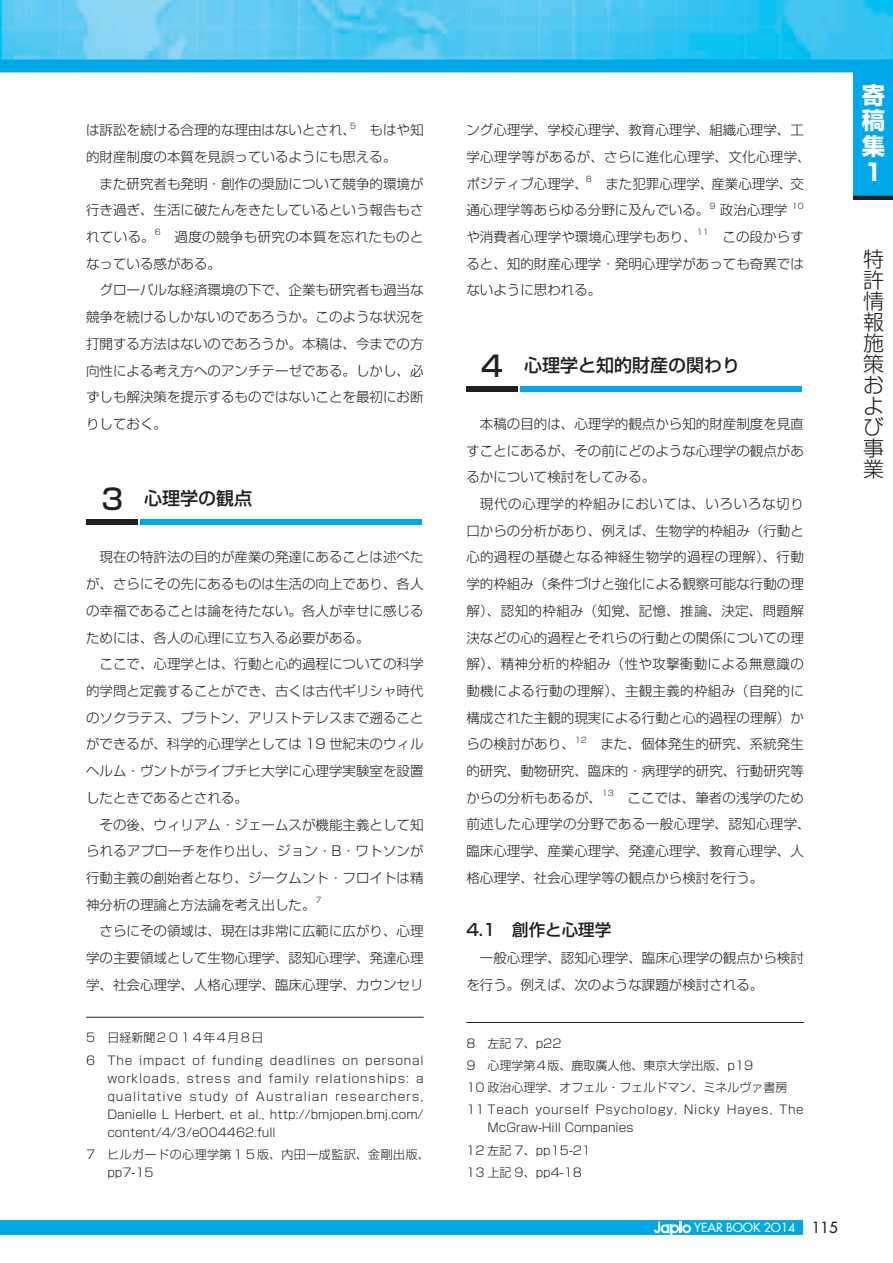
<style>
.page{position:relative;width:893px;height:1263px;background:#fff}
.page>*{position:absolute;margin:0;border:0;box-sizing:border-box;transform-origin:0 0}
.t1{font:700 23.4px/25.8px "Shin Go Pro";color:#fff;text-align:justify}
.t2{font:300 21px/21px "Shin Go Pro";color:#231f20;text-align:justify}
.t3{font:500 18px "Shin Go Pro";color:#231f20}
.t4{font:500 16.5px "Shin Go Pr 5";color:#231f20}
.t5{font:300 13.5px/26.7px "Shin Go Pr 5";color:#231f20;text-align:justify}
.t6{font:300 13.5px "Shin Go Pr 5";letter-spacing:.025em;color:#231f20}
.t7{font:500 12.15px "Futura Std";color:#fff}
.t8{font:300 12px/22.2px "Shin Go Pr 5";color:#231f20}
.t9{font:300 12px/22.2px "Shin Go Pr 5";letter-spacing:.065em;color:#231f20}
.t10{font:300 12px/18px "Shin Go Pr 5";letter-spacing:.04em;color:#231f20}
.t11{font:300 7.8px "Shin Go Pr 5";color:#231f20}
.s1{font-family:"Shin Go Pr 5";font-size:28.5px}
.s2{font-size:15px;color:#231f20}
</style>
<div class="page">
<div style="left:853px;top:73px;width:40px;height:127px;background:#231f20"></div>
<img style="left:0;top:0;width:893px;height:60px">
<div style="left:0;top:1220px;width:803px;height:15px;background:#00a8ea"></div>
<div style="left:0;top:60px;width:893px;height:12px;background:#00a8ea"></div>
<svg style="left:654px;top:1222px;width:37px;height:13px"></svg>
<div style="left:853px;top:68px;width:40px;height:128px;background:#00a8ea"></div>
<hr style="left:86px;top:1017px;width:338px;height:1px;background:#231f20">
<hr style="left:466px;top:1022px;width:338px;height:1px;background:#231f20">
<div style="left:140px;top:520px;width:282px;height:5px;background:#00a8ea"></div>
<div style="left:86px;top:520px;width:51px;height:5px;background:#231f20"></div>
<div style="left:520px;top:387px;width:282px;height:5px;background:#00a8ea"></div>
<div style="left:466px;top:387px;width:51px;height:5px;background:#231f20"></div>
<p class="t11" style="left:350px;top:119px;width:7px">5</p>
<p class="t5" style="left:86px;top:142px;width:312px">的財産制度の本質を見誤っているようにも思える。</p>
<p class="t5" style="left:100px;top:169px;width:325px">また研究者も発明・創作の奨励について競争的環境が</p>
<p class="t5" style="left:86px;top:196px;width:339px">行き過ぎ、生活に破たんをきたしているという報告もさ</p>
<p class="t6" style="left:86px;top:226px;width:339px">れている。　過度の競争も研究の本質を忘れたものと</p>
<p class="t5" style="left:86px;top:115px;width:339px">は訴訟を続ける合理的な理由はないとされ、　もはや知</p>
<p class="t11" style="left:155px;top:226px;width:7px">6</p>
<p class="t5" style="left:86px;top:249px;width:136px">なっている感がある。</p>
<p class="t5" style="left:100px;top:276px;width:325px">グローバルな経済環境の下で、企業も研究者も過当な</p>
<p class="t5" style="left:86px;top:302px;width:339px">競争を続けるしかないのであろうか。このような状況を</p>
<p class="t5" style="left:86px;top:329px;width:339px">打開する方法はないのであろうか。本稿は、今までの方</p>
<p class="t5" style="left:86px;top:356px;width:339px">向性による考え方へのアンチテーゼである。しかし、必</p>
<p class="t5" style="left:86px;top:382px;width:339px">ずしも解決策を提示するものではないことを最初にお断</p>
<p class="t5" style="left:86px;top:409px;width:82px">りしておく。</p>
<h3 class="t3" style="left:101px;top:483px;width:152px"><span class="s1">3</span> 心理学の観点</h3>
<p class="t5" style="left:86px;top:543px;width:339px;text-indent:14px">現在の特許法の目的が産業の発達にあることは述べたが、さらにその先にあるものは生活の向上であり、各人の幸福であることは論を待たない。各人が幸せに感じるためには、各人の心理に立ち入る必要がある。</p>
<p class="t5" style="left:86px;top:649px;width:339px;text-indent:14px">ここで、心理学とは、行動と心的過程についての科学的学問と定義することができ、古くは古代ギリシャ時代のソクラテス、プラトン、アリストテレスまで遡ることができるが、科学的心理学としては 19 世紀末のウィルヘルム・ヴントがライプチヒ大学に心理学実験室を設置したときであるとされる。</p>
<p class="t5" style="left:86px;top:810px;width:339px;text-indent:14px">その後、ウィリアム・ジェームスが機能主義として知られるアプローチを作り出し、ジョン・B・ワトソンが行動主義の創始者となり、ジークムント・フロイトは精神分析の理論と方法論を考え出した。</p>
<p class="t11" style="left:316px;top:893px;width:7px">7</p>
<p class="t5" style="left:86px;top:916px;width:339px;text-indent:14px">さらにその領域は、現在は非常に広範に広がり、心理学の主要領域として生物心理学、認知心理学、発達心理学、社会心理学、人格心理学、臨床心理学、カウンセリ</p>
<p class="t9" style="left:86px;top:1025px;width:339px">5 日経新聞２０１４年４月８日<br>6 The impact of funding deadlines on personal</p>
<p class="t8" style="left:107px;top:1068px;width:318px;line-height:18px;text-align:justify">workloads, stress and family relationships: a qualitative study of Australian researchers, Danielle L Herbert, et al., http://bmjopen.bmj.com/ content/4/3/e004462.full</p>
<p class="t10" style="left:107px;top:1144px;width:324px;text-indent:-21px">7 ヒルガードの心理学第１５版、内田一成監訳、金剛出版、pp7-15</p>
<p class="t5" style="left:466px;top:115px;width:346px;text-align:left">ング心理学、学校心理学、教育心理学、組織心理学、工学心理学等があるが、さらに進化心理学、文化心理学、ポジティブ心理学、　また犯罪心理学、産業心理学、交</p>
<p class="t11" style="left:586px;top:173px;width:7px">8</p>
<p class="t5" style="left:466px;top:196px;width:244px">通心理学等あらゆる分野に及んでいる。</p>
<p class="t11" style="left:709px;top:199px;width:7px">9</p>
<p class="t5" style="left:720px;top:196px;width:69px">政治心理学</p>
<p class="t11" style="left:792px;top:199px;width:13px">10</p>
<p class="t5" style="left:466px;top:222px;width:232px">や消費者心理学や環境心理学もあり、</p>
<p class="t11" style="left:697px;top:226px;width:13px">11</p>
<p class="t5" style="left:466px;top:222px;width:339px;text-indent:243px">　この段からすると、知的財産心理学・発明心理学があっても奇異ではないように思われる。</p>
<h3 class="t3" style="left:481px;top:350px;width:260px"><span class="s1">4</span> 心理学と知的財産の関わり</h3>
<p class="t5" style="left:466px;top:409px;width:339px;text-indent:14px">本稿の目的は、心理学的観点から知的財産制度を見直すことにあるが、その前にどのような心理学の観点があるかについて検討をしてみる。</p>
<p class="t5" style="left:466px;top:489px;width:339px;text-indent:14px">現代の心理学的枠組みにおいては、いろいろな切り口からの分析があり、例えば、生物学的枠組み（行動と心的過程の基礎となる神経生物学的過程の理解）、行動学的枠組み（条件づけと強化による観察可能な行動の理解）、認知的枠組み（知覚、記憶、推論、決定、問題解決などの心的過程とそれらの行動との関係についての理解）、精神分析的枠組み（性や攻撃衝動による無意識の動機による行動の理解）、主観主義的枠組み（自発的に構成された主観的現実による行動と心的過程の理解）からの検討があり、</p>
<p class="t11" style="left:575px;top:733px;width:13px">12</p>
<p class="t5" style="left:466px;top:730px;width:339px;text-indent:120px">　また、個体発生的研究、系統発生的研究、動物研究、臨床的・病理学的研究、行動研究等からの分析もあるが、</p>
<p class="t11" style="left:602px;top:787px;width:13px">13</p>
<p class="t5" style="left:466px;top:783px;width:346px;text-align:left;text-indent:148px">　ここでは、筆者の浅学のため前述した心理学の分野である一般心理学、認知心理学、臨床心理学、産業心理学、発達心理学、教育心理学、人格心理学、社会心理学等の観点から検討を行う。</p>
<p class="t4" style="left:466px;top:916px;width:163px">4.1　創作と心理学　</p>
<p class="t5" style="left:466px;top:943px;width:339px;text-indent:14px">一般心理学、認知心理学、臨床心理学の観点から検討を行う。例えば、次のような課題が検討される。</p>
<p class="t8" style="left:466px;top:1031px;width:339px">8 左記 7、p22<br>9 心理学第４版、鹿取廣人他、東京大学出版、p19<br>10 政治心理学、オフェル・フェルドマン、ミネルヴァ書房<br>11 Teach yourself Psychology, Nicky Hayes, The</p>
<p class="t8" style="left:466px;top:1115px;width:169px;text-indent:21px">McGraw-Hill Companies<br>12 左記 7、pp15-21<br>13 上記 9、pp4-18</p>
<p class="t7" style="left:694px;top:1220px;width:145px">YEAR BOOK 2O14 <span class="s2">115</span></p>
<h1 class="t1" style="left:862px;top:79px;width:25px">寄稿集１</h1>
<h2 class="t2" style="left:863px;top:246px;width:22px">特許情報施策および事業</h2>
</div>
